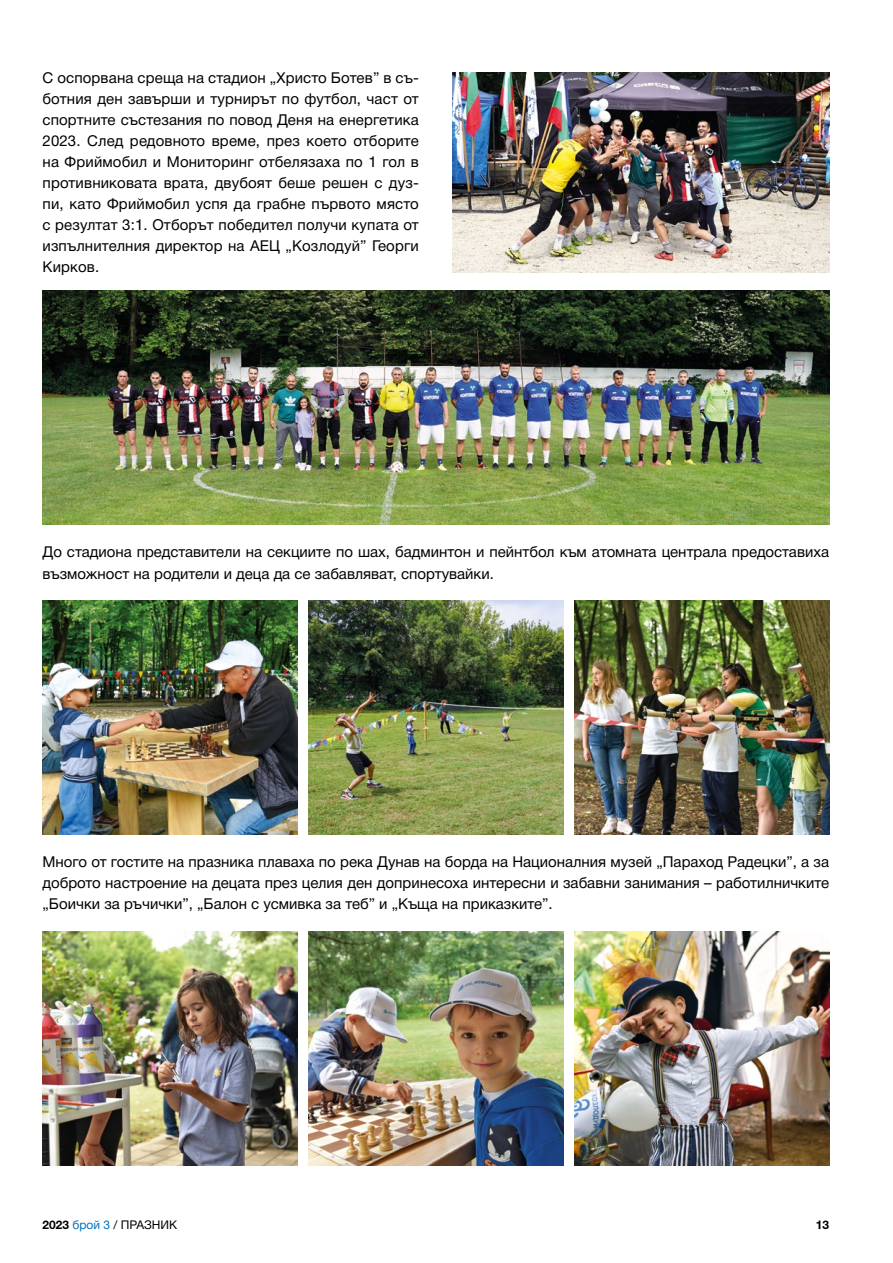
<style>
.page{position:relative;width:893px;height:1263px;background:#fff}
.page>*{position:absolute;margin:0;border:0;box-sizing:border-box;transform-origin:0 0}
.t1{font:15px/21px "Helvetica Neue Cyr";color:#000;text-align:justify}
.t2{font:12px "Helvetica Neue Cyr";color:#000}
.t3{font:700 12px "Helvetica Neue Cyr";color:#000}
.s1{font-weight:700}
.s2{color:#0070ba}
</style>
<div class="page">
<img style="left:453px;top:73px;width:376px;height:199px">
<img style="left:43px;top:291px;width:786px;height:234px">
<img style="left:43px;top:600px;width:255px;height:234px">
<img style="left:43px;top:931px;width:255px;height:234px">
<img style="left:308px;top:600px;width:255px;height:234px">
<img style="left:308px;top:931px;width:255px;height:234px">
<img style="left:574px;top:600px;width:255px;height:234px">
<img style="left:574px;top:931px;width:255px;height:234px">
<p class="t1" style="left:43px;top:67px;width:378px">С оспорвана среща на стадион „Христо Ботев” в съ&shy;ботния ден завърши и турнирът по футбол, част от спортните състезания по повод Деня на енергетика 2023. След редовното време, през което отборите на Фриймобил и Мониторинг отбелязаха по 1 гол в противниковата врата, двубоят беше решен с дуз&shy;пи, като Фриймобил успя да грабне първото място с резултат 3:1. Отборът победител получи купата от изпълнителния директор на АЕЦ „Козлодуй” Георги Кирков.</p>
<p class="t1" style="left:43px;top:542px;width:788px">До стадиона представители на секциите по шах, бадминтон и пейнтбол към атомната централа предоставиха възможност на родители и деца да се забавляват, спортувайки.</p>
<p class="t1" style="left:43px;top:851px;width:788px">Много от гостите на празника плаваха по река Дунав на борда на Националния музей „Параход Радецки”, а за доброто настроение на децата през целия ден допринесоха интересни и забавни занимания – работилничките „Боички за ръчички”, „Балон с усмивка за теб” и „Къща на приказките”.</p>
<p class="t2" style="left:43px;top:1218px;width:136px"><span class="s1">2023</span> <span class="s2">брой 3</span> / ПРАЗНИК</p>
<p class="t3" style="left:816px;top:1218px;width:15px">13</p>
</div>
